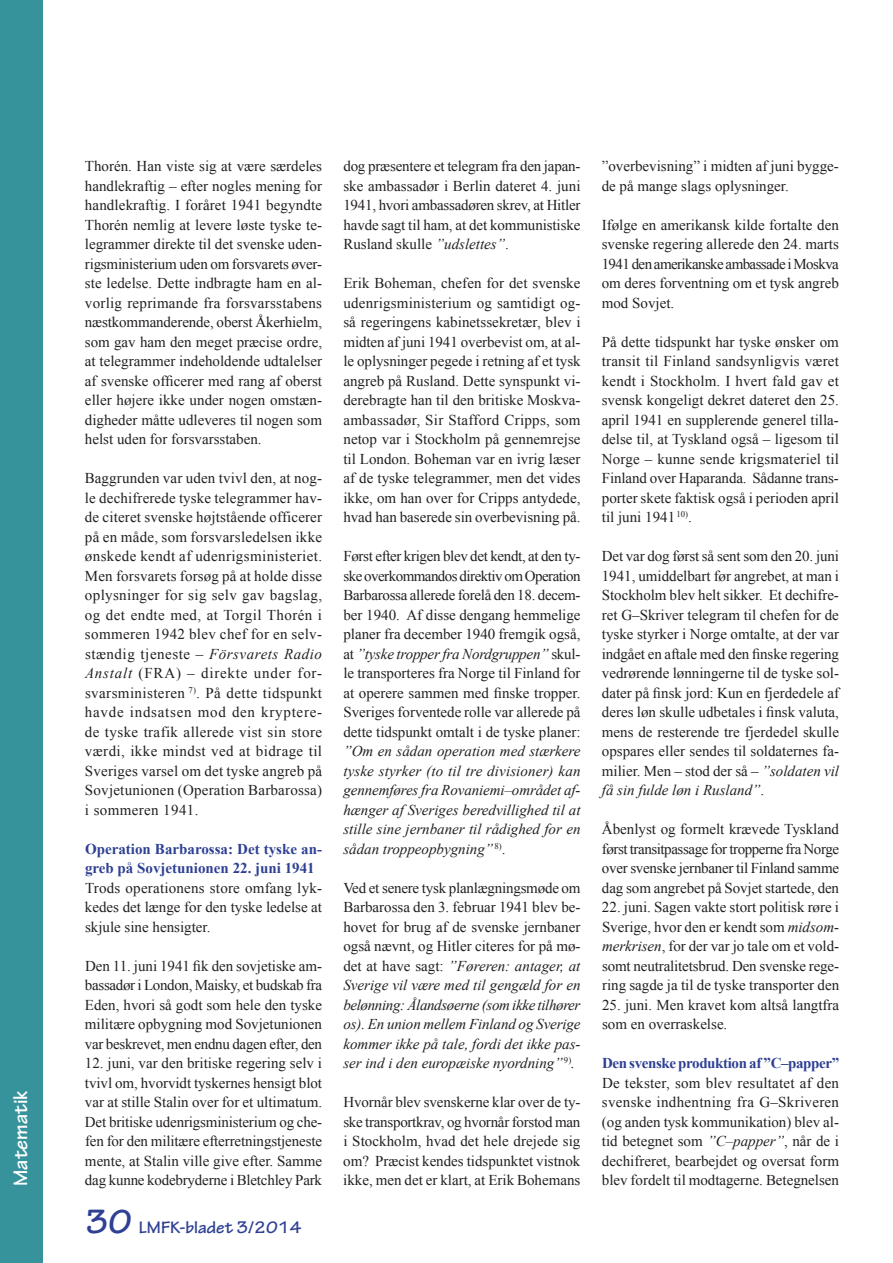
<style>
.page{position:relative;width:893px;height:1263px;background:#fff}
.page>*{position:absolute;margin:0;border:0;box-sizing:border-box;transform-origin:0 0}
.t1{font:700 21px "Tekton Pro";color:#fff}
.t2{font:700 18px "Tekton Pro";color:#2e4093}
.t3{font:15px/19.5px "Times New Roman";color:#231f20;text-align:justify}
.t4{font:italic 15px/19.5px "Times New Roman";color:#231f20;text-align:justify}
.t5{font:700 15px/19.5px "Times New Roman";color:#2e4093}
.t6{font:700 15px "Times New Roman";letter-spacing:-.025em;color:#2e4093}
.s1{font-style:italic}
.s2{font-size:36px}
.s3{font-style:normal}
</style>
<div class="page">
<div style="left:0;top:0;width:43px;height:1263px;background:#37939b"></div>
<h1 class="t1" style="left:8px;top:1194px;width:97px;rotate:-90deg">Matematik</h1>
<p class="t3" style="left:85px;top:156px;width:239px">Thorén. Han viste sig at være særdeles handlekraftig – efter nogles mening for handlekraftig. I foråret 1941 begyndte Thorén nemlig at levere løste tyske te&shy;legrammer direkte til det svenske uden&shy;rigsministerium uden om forsvarets øver&shy;ste ledelse. Dette indbragte ham en al&shy;vorlig reprimande fra forsvarsstabens næstkommanderende, oberst Åkerhielm, som gav ham den meget præcise ordre, at telegrammer indeholdende udtalelser af svenske officerer med rang af oberst eller højere ikke under nogen omstæn&shy;digheder måtte udleveres til nogen som helst uden for forsvarsstaben.</p>
<p class="t3" style="left:85px;top:468px;width:239px">Baggrunden var uden tvivl den, at nog&shy;le dechifrerede tyske telegrammer hav&shy;de citeret svenske højtstående officerer på en måde, som forsvarsledelsen ikke ønskede kendt af udenrigsministeriet.<br>Men forsvarets forsøg på at holde disse oplysninger for sig selv gav bagslag, og det endte med, at Torgil Thorén i sommeren 1942 blev chef for en selv&shy;stændig tjeneste – <span class="s1">Försvarets Radio Anstalt</span> (FRA) – direkte under for&shy;svarsministeren <sup>7)</sup>. På dette tidspunkt havde indsatsen mod den kryptere&shy;de tyske trafik allerede vist sin store værdi, ikke mindst ved at bidrage til Sveriges varsel om det tyske angreb på Sovjetunionen (Operation Barbarossa) i sommeren 1941.</p>
<p class="t5" style="left:85px;top:838px;width:239px">Operation Barbarossa: Det tyske an&shy;greb på Sovjetunionen 22. juni 1941</p>
<p class="t3" style="left:85px;top:877px;width:239px">Trods operationens store omfang lyk&shy;kedes det længe for den tyske ledelse at skjule sine hensigter.</p>
<p class="t3" style="left:85px;top:955px;width:239px">Den 11. juni 1941 fik den sovjetiske am&shy;bassadør i London, Maisky, et budskab fra Eden, hvori så godt som hele den tyske militære opbygning mod Sovjetunionen var beskrevet, men endnu dagen efter, den</p>
<p class="t3" style="left:85px;top:1053px;width:239px">12. juni, var den britiske regering selv i tvivl om, hvorvidt tyskernes hensigt blot var at stille Stalin over for et ultimatum.<br>Det britiske udenrigsministerium og che&shy;fen for den militære efterretningstjeneste mente, at Stalin ville give efter. Samme dag kunne kodebryderne i Bletchley Park</p>
<p class="t2" style="left:85px;top:1216px;width:218px"><span class="s2">30</span> LMFK-bladet 3/2014</p>
<p class="t3" style="left:343px;top:156px;width:239px">dog præsentere et telegram fra den japan&shy;ske ambassadør i Berlin dateret 4. juni 1941, hvori ambassadøren skrev, at Hitler havde sagt til ham, at det kommunistiske Rusland skulle <span class="s1">”udslettes”</span>.</p>
<p class="t3" style="left:343px;top:273px;width:239px">Erik Boheman, chefen for det svenske udenrigsministerium og samtidigt og&shy;så regeringens kabinetssekretær, blev i midten af juni 1941 overbevist om, at al&shy;le oplysninger pegede i retning af et tysk angreb på Rusland. Dette synspunkt vi&shy;derebragte han til den britiske Moskva&shy;ambassadør, Sir Stafford Cripps, som netop var i Stockholm på gennemrejse til London. Boheman var en ivrig læser af de tyske telegrammer, men det vides ikke, om han over for Cripps antydede, hvad han baserede sin overbevisning på.</p>
<p class="t3" style="left:343px;top:546px;width:239px">Først efter krigen blev det kendt, at den ty&shy;ske overkommandos direktiv om Operation Barbarossa allerede forelå den 18. decem&shy;ber 1940. Af disse dengang hemmelige planer fra december 1940 fremgik også, at <span class="s1">”tyske tropper fra Nordgruppen”</span> skul&shy;le transporteres fra Norge til Finland for at operere sammen med finske tropper.<br>Sveriges forventede rolle var allerede på dette tidspunkt omtalt i de tyske planer:</p>
<p class="t4" style="left:343px;top:741px;width:239px">”Om en sådan operation med stærkere tyske styrker (to til tre divisioner) kan gennemføres fra Rovaniemi–området af&shy;hænger af Sveriges beredvillighed til at stille sine jernbaner til rådighed for en sådan troppeopbygning”<sup>8)</sup><span class="s3">.</span></p>
<p class="t4" style="left:343px;top:877px;width:239px"><span class="s3">Ved et senere tysk planlægningsmøde om Barbarossa den 3. februar 1941 blev be&shy;hovet for brug af de svenske jernbaner også nævnt, og Hitler citeres for på mø&shy;det at have sagt:</span> ”Føreren: antager, at Sverige vil være med til gengæld for en belønning: Ålandsøerne (som ikke tilhører os). En union mellem Finland og Sverige kommer ikke på tale, fordi det ikke pas&shy;ser ind i den europæiske nyordning”<sup>9)</sup>.</p>
<p class="t3" style="left:343px;top:1092px;width:239px">Hvornår blev svenskerne klar over de ty&shy;ske transportkrav, og hvornår forstod man i Stockholm, hvad det hele drejede sig om? Præcist kendes tidspunktet vistnok ikke, men det er klart, at Erik Bohemans</p>
<p class="t3" style="left:602px;top:156px;width:239px">”overbevisning” i midten af juni bygge&shy;de på mange slags oplysninger.</p>
<p class="t3" style="left:602px;top:214px;width:239px">Ifølge en amerikansk kilde fortalte den svenske regering allerede den 24. marts 1941 den amerikanske ambassade i Moskva om deres forventning om et tysk angreb mod Sovjet.</p>
<p class="t3" style="left:602px;top:331px;width:239px">På dette tidspunkt har tyske ønsker om transit til Finland sandsynligvis været kendt i Stockholm. I hvert fald gav et svensk kongeligt dekret dateret den 25. april 1941 en supplerende generel tilla&shy;delse til, at Tyskland også – ligesom til Norge – kunne sende krigsmateriel til Finland over Haparanda. Sådanne trans&shy;porter skete faktisk også i perioden april til juni 1941<sup>10)</sup>.</p>
<p class="t3" style="left:602px;top:546px;width:239px">Det var dog først så sent som den 20. juni 1941, umiddelbart før angrebet, at man i Stockholm blev helt sikker. Et dechifre&shy;ret G–Skriver telegram til chefen for de tyske styrker i Norge omtalte, at der var indgået en aftale med den finske regering vedrørende lønningerne til de tyske sol&shy;dater på finsk jord: Kun en fjerdedele af deres løn skulle udbetales i finsk valuta, mens de resterende tre fjerdedel skulle opspares eller sendes til soldaternes fa&shy;milier. Men – stod der så – <span class="s1">”soldaten vil få sin fulde løn i Rusland”</span>.</p>
<p class="t3" style="left:602px;top:819px;width:239px">Åbenlyst og formelt krævede Tyskland først transitpassage for tropperne fra Norge over svenske jernbaner til Finland samme dag som angrebet på Sovjet startede, den</p>
<p class="t3" style="left:602px;top:897px;width:239px">22. juni. Sagen vakte stort politisk røre i Sverige, hvor den er kendt som <span class="s1">midsom&shy;merkrisen</span>, for der var jo tale om et vold&shy;somt neutralitetsbrud. Den svenske rege&shy;ring sagde ja til de tyske transporter den</p>
<p class="t3" style="left:602px;top:994px;width:239px">25. juni. Men kravet kom altså langtfra som en overraskelse.</p>
<p class="t6" style="left:602px;top:1053px;width:239px">Den svenske produktion af ”C–papper”</p>
<p class="t3" style="left:602px;top:1072px;width:239px">De tekster, som blev resultatet af den svenske indhentning fra G–Skriveren (og anden tysk kommunikation) blev al&shy;tid betegnet som <span class="s1">”C–papper”</span>, når de i dechifreret, bearbejdet og oversat form blev fordelt til modtagerne. Betegnelsen</p>
</div>
